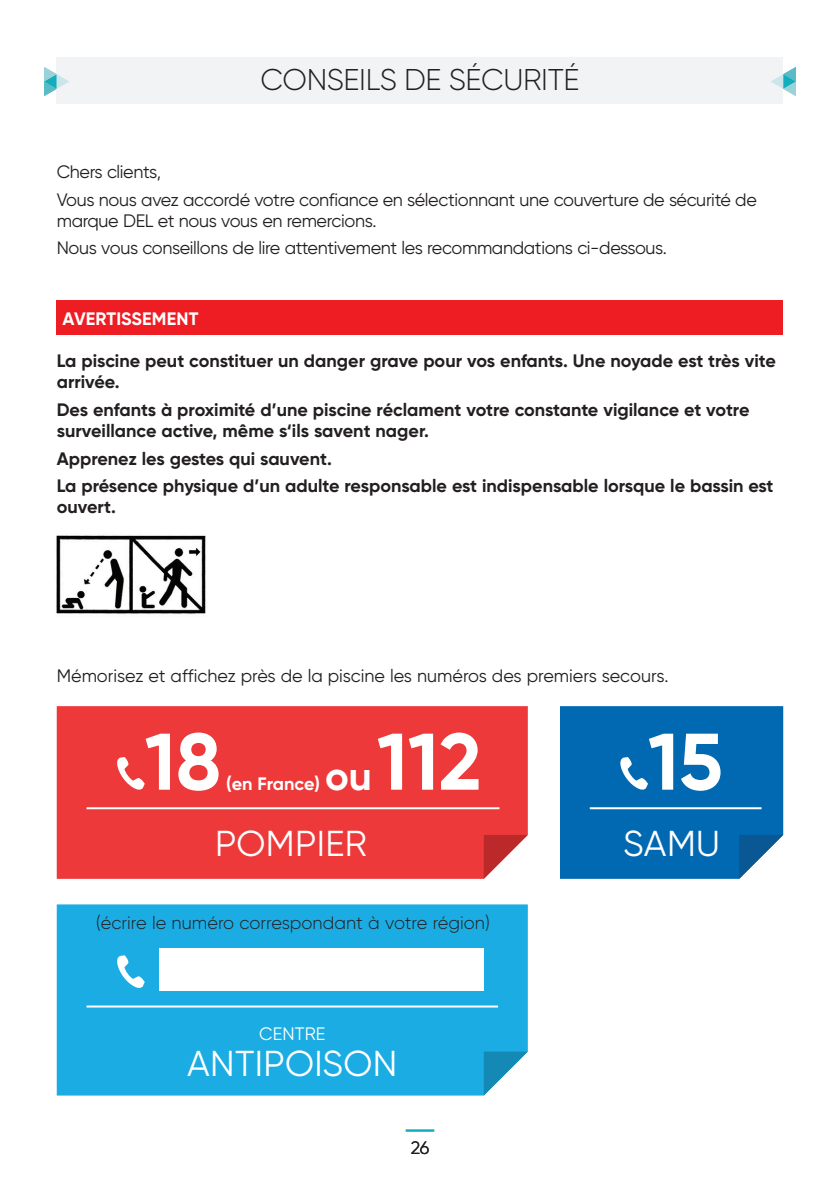
<style>
.page{position:relative;width:840px;height:1191px;background:#fff}
.page>*{position:absolute;margin:0;border:0;box-sizing:border-box;transform-origin:0 0}
.t1{font:700 80px "Gilroy";color:#fff}
.t2{font:36px "Gilroy";letter-spacing:.01em;color:#fff}
.NOM_CHAPITRE{font:300 30px "Gilroy";letter-spacing:-.01em;color:#231f20}
.t3{font:700 18px/21.6px "Gilroy";color:#231f20}
.PAGE_U2{font:18px/21.6px "Gilroy";letter-spacing:-.02em;color:#231f20}
.PAGE_U2-2{font:18px "Gilroy";color:#231f20}
.t4{font:300 18px "Gilroy";color:#231f20}
.t5{font:700 18px "Gilroy";color:#fff}
.t6{font:18px "Gilroy";letter-spacing:.01em;color:#fff}
.s1{font-size:40px}
</style>
<div class="page">
<div style="left:57px;top:57px;width:725px;height:46px;background:#f2f3f4"></div>
<svg style="left:44px;top:67px;width:25px;height:29px"></svg>
<svg style="left:771px;top:67px;width:24px;height:29px"></svg>
<hr style="left:405px;top:1129px;width:29px;height:2px;background:#13aebc">
<img style="left:56px;top:535px;width:150px;height:79px">
<div style="left:57px;top:706px;width:470px;height:173px;background:#ee393a"></div>
<svg style="left:483px;top:835px;width:44px;height:44px"></svg>
<hr style="left:86px;top:807px;width:413px;height:2px;background:#fff">
<div style="left:57px;top:904px;width:470px;height:191px;background:#1bace3"></div>
<svg style="left:483px;top:1051px;width:44px;height:44px"></svg>
<svg style="left:116px;top:955px;width:29px;height:34px"></svg>
<hr style="left:86px;top:1005px;width:411px;height:2px;background:#fff">
<div style="left:159px;top:948px;width:324px;height:43px;background:#fff"></div>
<svg style="left:116px;top:757px;width:29px;height:34px"></svg>
<div style="left:57px;top:300px;width:725px;height:34px;background:#ee1d23"></div>
<svg style="left:560px;top:706px;width:222px;height:173px;background:#0b6eb4"></svg>
<p class="NOM_CHAPITRE" style="left:260px;top:62px;width:320px">CONSEILS DE SÉCURITÉ</p>
<p class="PAGE_U2" style="left:57px;top:161px;width:106px">Chers clients,</p>
<p class="PAGE_U2" style="left:57px;top:188px;width:701px">Vous nous avez accordé votre confiance en sélectionnant une couverture de sécurité de marque DEL et nous vous en remercions.</p>
<p class="PAGE_U2" style="left:57px;top:237px;width:611px">Nous vous conseillons de lire attentivement les recommandations ci-dessous.</p>
<p class="t5" style="left:62px;top:307px;width:137px">AVERTISSEMENT</p>
<p class="t3" style="left:57px;top:349px;width:720px">La piscine peut constituer un danger grave pour vos enfants. Une noyade est très vite arrivée.</p>
<p class="t3" style="left:57px;top:398px;width:693px">Des enfants à proximité d’une piscine réclament votre constante vigilance et votre surveillance active, même s‘ils savent nager.</p>
<p class="t3" style="left:57px;top:447px;width:276px">Apprenez les gestes qui sauvent.</p>
<p class="t3" style="left:57px;top:474px;width:718px">La présence physique d’un adulte responsable est indispensable lorsque le bassin est ouvert.</p>
<p class="PAGE_U2-2" style="left:57px;top:665px;width:613px">Mémorisez et affichez près de la piscine les numéros des premiers secours.</p>
<p class="t1" style="left:145px;top:711px;width:78px">18</p>
<p class="t1" style="left:325px;top:711px;width:158px"><span class="s1">ou</span>112</p>
<p class="t5" style="left:226px;top:772px;width:95px">(en France)</p>
<p class="t1" style="left:647px;top:711px;width:76px">15</p>
<p class="t2" style="left:215px;top:821px;width:153px">POMPIER</p>
<p class="t2" style="left:623px;top:821px;width:98px">SAMU</p>
<p class="t4" style="left:96px;top:912px;width:395px">(écrire le numéro correspondant à votre région)</p>
<p class="t6" style="left:259px;top:1022px;width:68px">CENTRE</p>
<p class="t2" style="left:187px;top:1041px;width:212px">ANTIPOISON</p>
<p class="PAGE_U2" style="left:410px;top:1137px;width:20px">26</p>
</div>
